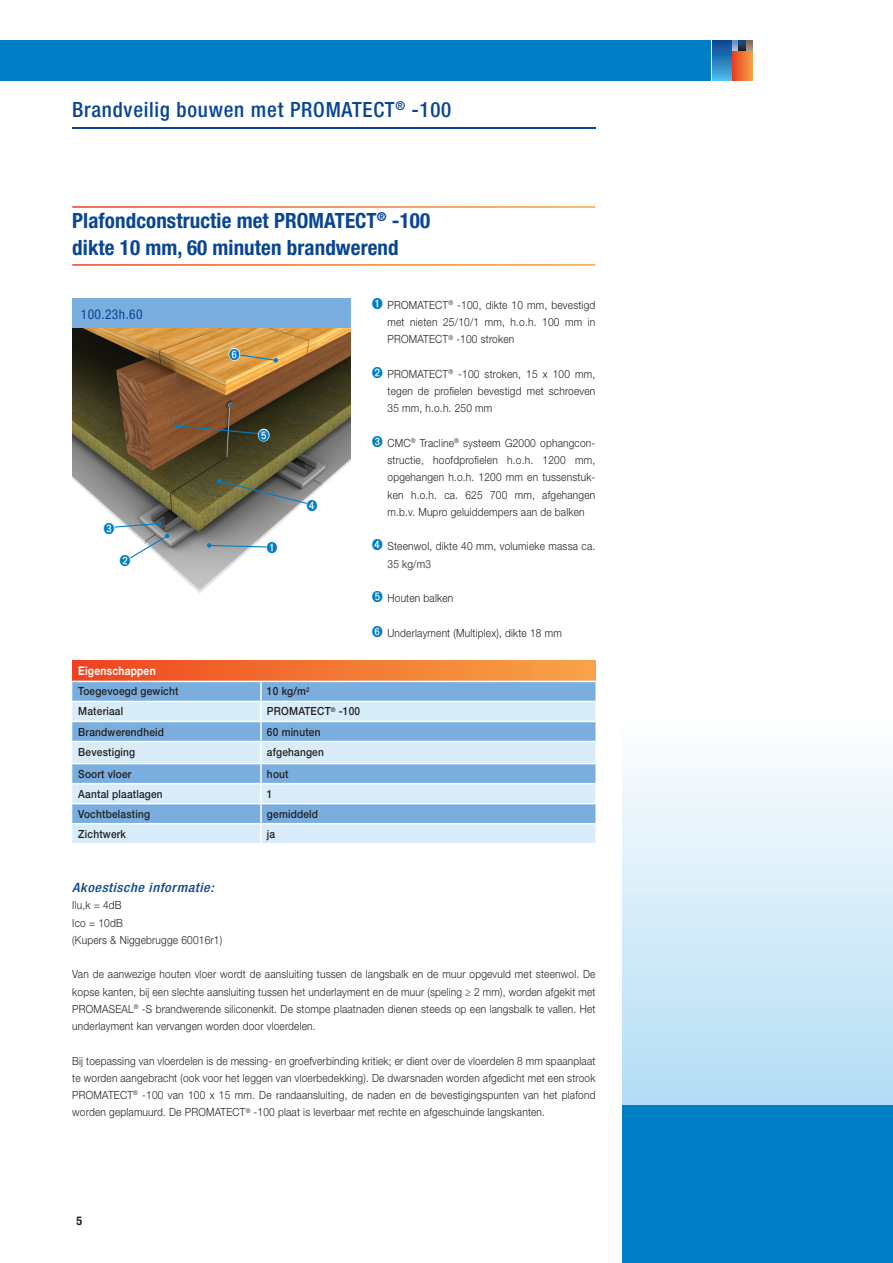
<style>
.page{position:relative;width:893px;height:1263px;background:#fff}
.page>*{position:absolute;margin:0;border:0;box-sizing:border-box;transform-origin:0 0}
.t1{font:700 condensed 21px "Helvetica Neue LT Std";letter-spacing:.005em;color:#094594}
.t2{font:500 condensed 21px "Helvetica Neue LT Std";letter-spacing:.035em;color:#094594}
.t3{font:condensed 13.5px "Helvetica Neue LT Std";letter-spacing:.03em;color:#094594}
.t4{font:italic 500 condensed 12.9px "Helvetica Neue LT Std";letter-spacing:.04em;color:#094594;scale:1.11 1}
.tabel_kopje{font:700 12px "Helvetica Neue LT Std";letter-spacing:.02em;color:#fff;scale:.85 1}
.t5{font:700 condensed 12px "Helvetica Neue LT Std";color:#231f20}
.t6{font:300 11.25px/17.2px "Helvetica Neue LT Std";letter-spacing:.02em;color:#231f20;text-align:justify;scale:.9 1}
.t7{font:500 11.25px "Helvetica Neue LT Std";letter-spacing:.02em;color:#231f20;scale:.9 1}
.s1{color:#007ec5}
</style>
<div class="page">
<hr style="left:72px;top:128px;width:523px;height:1px;background:#094594">
<div style="left:623px;top:710px;width:270px;height:396px;background:linear-gradient(to bottom,#fffffe,#b2dcf5)"></div>
<div style="left:623px;top:1106px;width:270px;height:157px;background:#007ec5"></div>
<div style="left:0;top:40px;width:710px;height:41px;background:#007ec5"></div>
<div style="left:712px;top:40px;width:20px;height:41px;background:linear-gradient(to bottom,#074191,#4cbce7)"></div>
<svg style="left:732px;top:50px;width:21px;height:31px"></svg>
<svg style="left:732px;top:40px;width:21px;height:10px"></svg>
<img style="left:72px;top:328px;width:279px;height:265px">
<div style="left:72px;top:298px;width:279px;height:30px;background:#79aede"></div>
<div style="left:72px;top:661px;width:523px;height:20px;background:linear-gradient(to right,#ef441f,#f7a648)"></div>
<svg style="left:72px;top:682px;width:523px;height:19px;background:#7cafde"></svg>
<svg style="left:72px;top:702px;width:523px;height:141px;background:#b1d3ed"></svg>
<hr style="left:72px;top:721px;width:189px;height:1px;background:#fff">
<hr style="left:261px;top:721px;width:334px;height:1px;background:#fff">
<svg style="left:260px;top:682px;width:2px;height:59px"></svg>
<hr style="left:72px;top:741px;width:189px;height:1px;background:#fff">
<hr style="left:261px;top:741px;width:334px;height:1px;background:#fff">
<hr style="left:260px;top:742px;width:2px;height:21px;background:#fff">
<hr style="left:72px;top:763px;width:189px;height:1px;background:#fff">
<hr style="left:261px;top:763px;width:334px;height:1px;background:#fff">
<hr style="left:72px;top:783px;width:189px;height:1px;background:#fff">
<hr style="left:261px;top:783px;width:334px;height:1px;background:#fff">
<hr style="left:72px;top:803px;width:189px;height:1px;background:#fff">
<hr style="left:261px;top:803px;width:334px;height:1px;background:#fff">
<hr style="left:72px;top:823px;width:189px;height:1px;background:#fff">
<hr style="left:261px;top:823px;width:334px;height:1px;background:#fff">
<svg style="left:260px;top:764px;width:2px;height:79px"></svg>
<svg style="left:207px;top:541px;width:72px;height:14px"></svg>
<svg style="left:217px;top:479px;width:102px;height:34px;background:#7e8075"></svg>
<svg style="left:174px;top:424px;width:96px;height:18px;background:#5e4f3a"></svg>
<svg style="left:103px;top:521px;width:66px;height:47px"></svg>
<svg style="left:228px;top:347px;width:50px;height:15px"></svg>
<h1 class="t2" style="left:72px;top:97px;width:380px">Brandveilig bouwen met PROMATECT<sup>®</sup> -100</h1>
<p class="t1" style="left:72px;top:207px;width:359px">Plafondconstructie met PROMATECT<sup>®</sup> -100</p>
<p class="t1" style="left:72px;top:234px;width:328px">dikte 10 mm, 60 minuten brandwerend</p>
<p class="t3" style="left:81px;top:306px;width:63px">100.23h.60</p>
<p class="tabel_kopje" style="left:78px;top:664px;width:93px">Eigenschappen</p>
<p class="t7" style="left:78px;top:685px;width:113px">Toegevoegd gewicht</p>
<p class="t7" style="left:267px;top:685px;width:49px">10 kg/m<sup>2</sup></p>
<p class="t7" style="left:78px;top:705px;width:51px">Materiaal</p>
<p class="t7" style="left:267px;top:705px;width:105px">PROMATECT<sup>®</sup> -100</p>
<p class="t7" style="left:78px;top:725px;width:97px">Brandwerendheid</p>
<p class="t7" style="left:267px;top:725px;width:61px">60 minuten</p>
<p class="t7" style="left:78px;top:745px;width:65px">Bevestiging</p>
<p class="t7" style="left:267px;top:745px;width:65px">afgehangen</p>
<p class="t7" style="left:78px;top:767px;width:61px">Soort vloer</p>
<p class="t7" style="left:267px;top:767px;width:26px">hout</p>
<p class="t7" style="left:78px;top:787px;width:95px">Aantal plaatlagen</p>
<p class="t7" style="left:267px;top:787px;width:8px">1</p>
<p class="t7" style="left:78px;top:807px;width:81px">Vochtbelasting</p>
<p class="t7" style="left:267px;top:807px;width:58px">gemiddeld</p>
<p class="t7" style="left:78px;top:827px;width:55px">Zichtwerk</p>
<p class="t7" style="left:267px;top:827px;width:11px">ja</p>
<p class="t6" style="left:387px;top:296px;width:232px;text-indent:-16px"><span class="s1">➊</span> PROMATECT<sup>®</sup> -100, dikte 10 mm, bevestigd met nieten 25/10/1 mm, h.o.h. 100 mm in PROMATECT<sup>®</sup> -100 stroken</p>
<p class="t6" style="left:387px;top:365px;width:232px;text-indent:-16px"><span class="s1">➋</span> PROMATECT<sup>®</sup> -100 stroken, 15 x 100 mm, tegen de profielen bevestigd met schroeven 35 mm, h.o.h. 250 mm</p>
<p class="t6" style="left:387px;top:434px;width:232px;text-indent:-16px"><span class="s1">➌</span> CMC<sup>®</sup> Tracline<sup>®</sup> systeem G2000 ophangcon&shy;structie, hoofdprofielen h.o.h. 1200 mm, opgehangen h.o.h. 1200 mm en tussenstuk&shy;ken h.o.h. ca. 625 700 mm, afgehangen m.b.v. Mupro geluiddempers aan de balken</p>
<p class="t6" style="left:387px;top:537px;width:232px;text-indent:-16px"><span class="s1">➍</span> Steenwol, dikte 40 mm, volumieke massa ca.<br>35 kg/m3</p>
<p class="t6" style="left:372px;top:589px;width:92px"><span class="s1">➎</span> Houten balken</p>
<p class="t6" style="left:372px;top:624px;width:213px"><span class="s1">➏</span> Underlayment (Multiplex), dikte 18 mm</p>
<p class="t4" style="left:72px;top:880px;width:129px">Akoestische informatie:</p>
<p class="t6" style="left:72px;top:896px;width:56px">Ilu,k = 4dB</p>
<p class="t6" style="left:72px;top:914px;width:58px">Ico = 10dB</p>
<p class="t6" style="left:72px;top:931px;width:168px">(Kupers &amp; Niggebrugge 60016r1)</p>
<p class="t6" style="left:72px;top:965px;width:583px">Van de aanwezige houten vloer wordt de aansluiting tussen de langsbalk en de muur opgevuld met steenwol. De kopse kanten, bij een slechte aansluiting tussen het underlayment en de muur (speling ≥ 2 mm), worden afgekit met PROMASEAL<sup>®</sup> -S brandwerende siliconenkit. De stompe plaatnaden dienen steeds op een langsbalk te vallen. Het underlayment kan vervangen worden door vloerdelen.</p>
<p class="t6" style="left:72px;top:1052px;width:583px">Bij toepassing van vloerdelen is de messing- en groefverbinding kritiek; er dient over de vloerdelen 8 mm spaanplaat te worden aangebracht (ook voor het leggen van vloerbedekking). De dwarsnaden worden afgedicht met een strook PROMATECT<sup>®</sup> -100 van 100 x 15 mm. De randaansluiting, de naden en de bevestigingspunten van het plafond worden geplamuurd. De PROMATECT<sup>®</sup> -100 plaat is leverbaar met rechte en afgeschuinde langskanten.</p>
<p class="t5" style="left:77px;top:1213px;width:7px">5</p>
</div>
